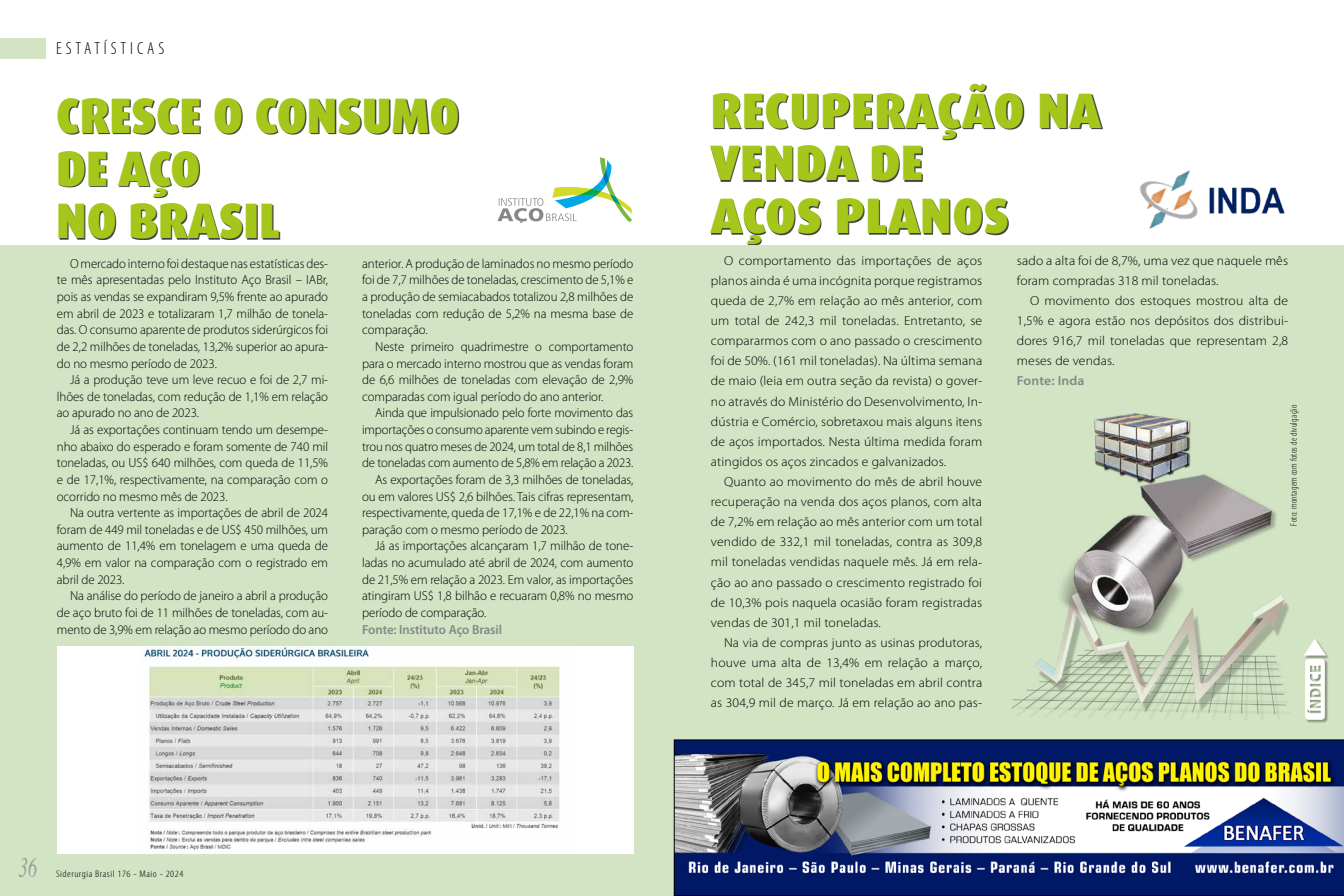
<style>
.page{position:relative;width:1344px;height:896px;background:#d2e4c4}
.page>*{position:absolute;margin:0;border:0;box-sizing:border-box;transform-origin:0 0}
.t1{font:900 49.88px/52.5px "Dax Pro";color:#a5c61a;scale:.96 1}
.t2{font:900 49.88px/52.5px "Dax Pro";color:#a5c61a;scale:.93 1}
.t3{font:italic 28px "Times";color:#9d9d9c;scale:.65 1}
.t4{font:300 condensed 17.5px "Myriad Pro";letter-spacing:.22em;color:#000}
.t5{font:300 13.12px/16.6px "Myriad Pro";letter-spacing:-.005em;color:#000;text-align:justify}
.t6{font:300 13.12px/20.1px "Myriad Pro";letter-spacing:-.005em;color:#000;text-align:justify;scale:1.04 1}
.t7{font:600 13.12px "Myriad Pro";letter-spacing:-.005em;color:#878787}
.t8{font:600 13.12px "Myriad Pro";letter-spacing:-.005em;color:#878787;scale:1.04 1}
.t9{font:300 condensed 9.62px "Myriad Pro";letter-spacing:.025em;color:#000}
.t10{font:300 condensed 9.62px "Myriad Pro";letter-spacing:.05em;color:#000;scale:1.15 1}
</style>
<div class="page">
<div style="left:0;top:0;width:1344px;height:245px;background:#fff"></div>
<div style="left:0;top:38px;width:45px;height:21px;background:#d2e4c4"></div>
<img style="left:1139px;top:170px;width:146px;height:59px">
<div style="left:711px;top:85px;width:392px;height:160px;background:#000;opacity:.75"></div>
<div style="left:59px;top:100px;width:400px;height:140px;background:#000;opacity:.75"></div>
<img style="left:1061px;top:413px;width:216px;height:176px">
<svg style="left:497px;top:157px;width:135px;height:66px"></svg>
<div style="left:57px;top:646px;width:577px;height:207px;background:#fff"></div>
<img style="left:142px;top:646px;width:418px;height:205px">
<hr style="left:672px;top:0;width:1px;height:896px;background:#9d9d9c">
<svg style="left:674px;top:740px;width:670px;height:156px;background:#656f85"></svg>
<img style="left:1011px;top:589px;width:278px;height:130px">
<div style="left:1304px;top:639px;width:26px;height:20px;background:#000;opacity:.35"></div>
<div style="left:1305px;top:659px;width:23px;height:64px;background:#000;opacity:.35"></div>
<svg style="left:1304px;top:639px;width:22px;height:81px"></svg>
<h3 class="t4" style="left:56px;top:39px;width:110px">ESTATÍSTICAS</h3>
<h1 class="t2" style="left:56px;top:90px;width:435px">CRESCE O CONSUMO<br>DE AÇO<br>NO BRASIL</h1>
<p class="t5" style="left:57px;top:255px;width:273px;text-indent:13px">O mercado interno foi destaque nas estatísticas des&shy;te mês apresentadas pelo Instituto Aço Brasil – IABr, pois as vendas se expandiram 9,5% frente ao apurado em abril de 2023 e totalizaram 1,7 milhão de tonela&shy;das. O consumo aparente de produtos siderúrgicos foi de 2,2 milhões de toneladas, 13,2% superior ao apura&shy;do no mesmo período de 2023.</p>
<p class="t5" style="left:57px;top:372px;width:273px;text-indent:13px">Já a produção teve um leve recuo e foi de 2,7 mi&shy;lhões de toneladas, com redução de 1,1% em relação ao apurado no ano de 2023.</p>
<p class="t5" style="left:57px;top:422px;width:273px;text-indent:13px">Já as exportações continuam tendo um desempe&shy;nho abaixo do esperado e foram somente de 740 mil toneladas, ou US$ 640 milhões, com queda de 11,5% e de 17,1%, respectivamente, na comparação com o ocorrido no mesmo mês de 2023.</p>
<p class="t5" style="left:57px;top:505px;width:273px;text-indent:13px">Na outra vertente as importações de abril de 2024 foram de 449 mil toneladas e de US$ 450 milhões, um aumento de 11,4% em tonelagem e uma queda de 4,9% em valor na comparação com o registrado em abril de 2023.</p>
<p class="t5" style="left:57px;top:588px;width:273px;text-indent:13px">Na análise do período de janeiro a abril a produção de aço bruto foi de 11 milhões de toneladas, com au&shy;mento de 3,9% em relação ao mesmo período do ano</p>
<p class="t5" style="left:362px;top:255px;width:273px">anterior. A produção de laminados no mesmo período foi de 7,7 milhões de toneladas, crescimento de 5,1% e a produção de semiacabados totalizou 2,8 milhões de toneladas com redução de 5,2% na mesma base de comparação.</p>
<p class="t5" style="left:362px;top:338px;width:273px;text-indent:13px">Neste primeiro quadrimestre o comportamento para o mercado interno mostrou que as vendas foram de 6,6 milhões de toneladas com elevação de 2,9% comparadas com igual período do ano anterior.</p>
<p class="t5" style="left:375px;top:405px;width:260px">Ainda que impulsionado pelo forte movimento das</p>
<p class="t5" style="left:362px;top:422px;width:273px">importações o consumo aparente vem subindo e regis-</p>
<p class="t5" style="left:362px;top:438px;width:273px">trou nos quatro meses de 2024, um total de 8,1 milhões</p>
<p class="t5" style="left:362px;top:455px;width:273px">de toneladas com aumento de 5,8% em relação a 2023.</p>
<p class="t5" style="left:375px;top:471px;width:260px">As exportações foram de 3,3 milhões de toneladas,</p>
<p class="t5" style="left:362px;top:488px;width:273px">ou em valores US$ 2,6 bilhões. Tais cifras representam,</p>
<p class="t5" style="left:362px;top:505px;width:273px">respectivamente, queda de 17,1% e de 22,1% na com-</p>
<p class="t5" style="left:362px;top:521px;width:207px">paração com o mesmo período de 2023.</p>
<p class="t5" style="left:375px;top:538px;width:260px">Já as importações alcançaram 1,7 milhão de tone-</p>
<p class="t5" style="left:362px;top:555px;width:273px">ladas no acumulado até abril de 2024, com aumento</p>
<p class="t5" style="left:362px;top:571px;width:273px">de 21,5% em relação a 2023. Em valor, as importações</p>
<p class="t5" style="left:362px;top:588px;width:273px">atingiram US$ 1,8 bilhão e recuaram 0,8% no mesmo</p>
<p class="t5" style="left:362px;top:604px;width:126px">período de comparação.</p>
<p class="t7" style="left:362px;top:622px;width:141px">Fonte: Instituto Aço Brasil</p>
<h2 class="t3" style="left:19px;top:844px;width:29px">36</h2>
<p class="t10" style="left:56px;top:869px;width:112px">Siderurgia Brasil 176 - Maio - 2024</p>
<h1 class="t1" style="left:711px;top:85px;width:408px">RECUPERAÇÃO NA<br>VENDA DE<br>AÇOS PLANOS</h1>
<p class="t6" style="left:1017px;top:250px;width:262px">sado a alta foi de 8,7%, uma vez que naquele mês foram compradas 318 mil toneladas.</p>
<p class="t6" style="left:1017px;top:291px;width:262px;text-indent:13px">O movimento dos estoques mostrou alta de 1,5% e agora estão nos depósitos dos distribui&shy;dores 916,7 mil toneladas que representam 2,8 meses de vendas.</p>
<p class="t8" style="left:1017px;top:374px;width:66px">Fonte: Inda</p>
<p class="t6" style="left:711px;top:250px;width:262px;text-indent:13px">O comportamento das importações de aços planos ainda é uma incógnita porque registramos queda de 2,7% em relação ao mês anterior, com um total de 242,3 mil toneladas. Entretanto, se compararmos com o ano passado o crescimento foi de 50%. (161 mil toneladas). Na última semana de maio (leia em outra seção da revista) o gover&shy;no através do Ministério do Desenvolvimento, In&shy;dústria e Comércio, sobretaxou mais alguns itens de aços importados. Nesta última medida foram atingidos os aços zincados e galvanizados.</p>
<p class="t6" style="left:711px;top:472px;width:262px;text-indent:13px">Quanto ao movimento do mês de abril houve recuperação na venda dos aços planos, com alta de 7,2% em relação ao mês anterior com um total vendido de 332,1 mil toneladas, contra as 309,8 mil toneladas vendidas naquele mês. Já em rela&shy;ção ao ano passado o crescimento registrado foi de 10,3% pois naquela ocasião foram registradas vendas de 301,1 mil toneladas.</p>
<p class="t6" style="left:711px;top:633px;width:262px;text-indent:13px">Na via de compras junto as usinas produtoras, houve uma alta de 13,4% em relação a março, com total de 345,7 mil toneladas em abril contra as 304,9 mil de março. Já em relação ao ano pas-</p>
<p class="t9" style="left:1289px;top:526px;width:122px;rotate:-90deg">Foto: montagem com fotos de divulgação</p>
</div>
